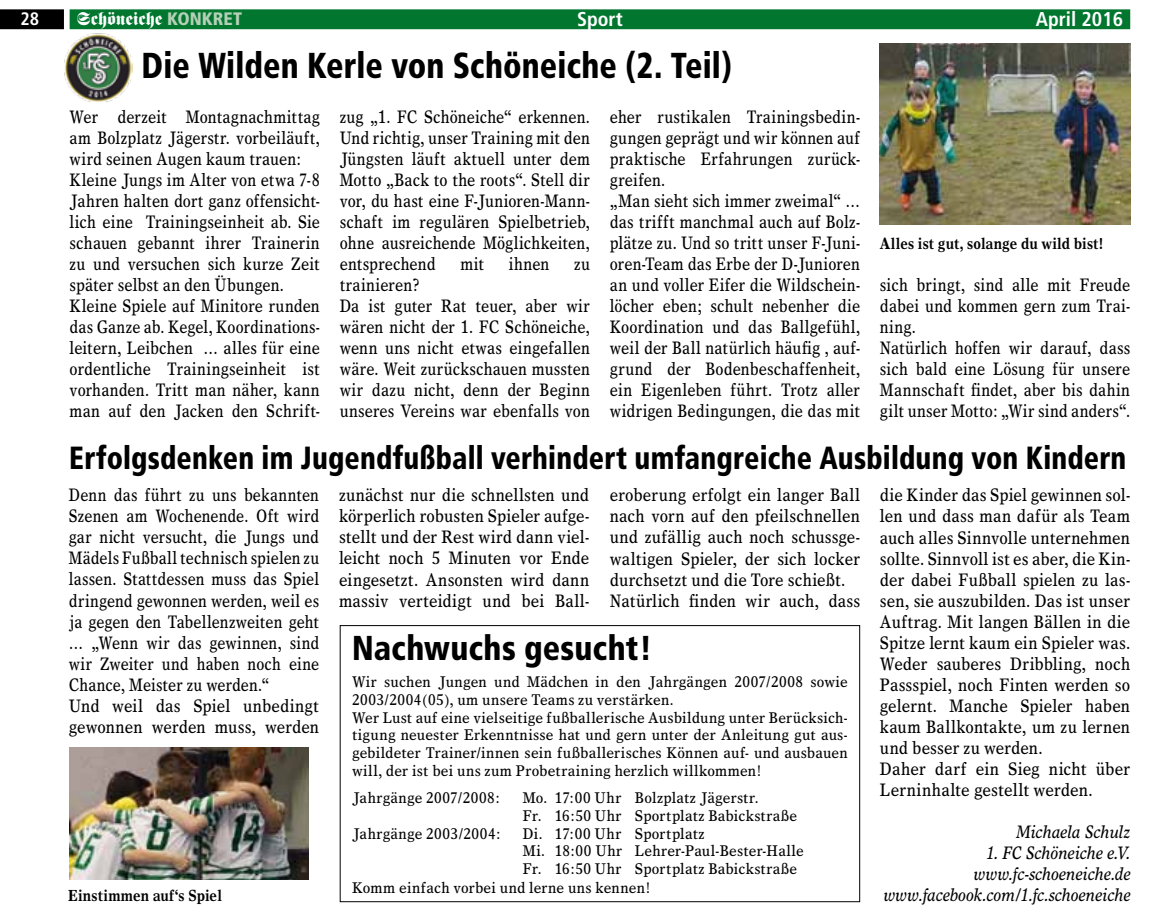
<style>
.page{position:relative;width:1154px;height:916px;background:#fff}
.page>*{position:absolute;margin:0;border:0;box-sizing:border-box;transform-origin:0 0}
.t1{font:900 condensed 36px "Frutiger";color:#000;scale:.9 1}
.t2{font:900 condensed 34.4px "Frutiger";letter-spacing:.005em;color:#000;scale:.94 1}
.t3{font:900 condensed 32px "Frutiger";letter-spacing:.005em;color:#000;scale:.89 1}
.t4{font:700 condensed 20px "Frutiger";color:#fff}
.t5{font:18px/21px "Times Europa";letter-spacing:.01em;color:#000;scale:.81 1}
.t6{font:18px/21px "Times Europa";letter-spacing:.01em;color:#000;scale:.84 1}
.t7{font:18px/21px "Times Europa";letter-spacing:.01em;color:#000;scale:.8 1}
.t8{font:italic 18px/21px "Times Europa";color:#000;text-align:right;scale:.85 1}
.t9{font:18px "Fette Fraktur";color:#fff}
.t10{font:700 condensed 18px "Frutiger";color:#fff}
.t11{font:700 16px "Times Europa";letter-spacing:.015em;color:#000;scale:.85 1}
.t12{font:15.4px/17.8px "Times Europa";letter-spacing:.015em;color:#000;scale:.89 1}
.s1{font-family:"Frutiger";font-weight:900;font-stretch:condensed;color:#b4d0b7}
</style>
<div class="page">
<div style="left:70px;top:9px;width:1060px;height:20px;background:#00762f;border:2px solid #00762f"></div>
<svg style="left:0;top:9px;width:64px;height:20px"></svg>
<img style="left:64px;top:33px;width:69px;height:69px">
<div style="left:340px;top:624px;width:520px;height:277px;border:1px solid #000"></div>
<img style="left:880px;top:44px;width:250px;height:180px">
<img style="left:70px;top:747px;width:239px;height:131px">
<p class="t10" style="left:21px;top:8px;width:20px">28</p>
<p class="t9" style="left:77px;top:8px;width:167px">Schöneiche <span class="s1">KONKRET</span></p>
<p class="t4" style="left:577px;top:7px;width:47px">Sport</p>
<p class="t4" style="left:1035px;top:7px;width:89px">April 2016</p>
<h1 class="t1" style="left:142px;top:44px;width:657px">Die Wilden Kerle von Schöneiche (2. Teil)</h1>
<p class="t5" style="left:70px;top:106px;width:310px">Wer derzeit Montagnachmittag am Bolzplatz Jägerstr. vorbeiläuft, wird seinen Augen kaum trauen:<br>Kleine Jungs im Alter von etwa 7-8<br>Jahren halten dort ganz offensicht&shy;lich eine Trainingseinheit ab. Sie schauen gebannt ihrer Trainerin zu und versuchen sich kurze Zeit später selbst an den Übungen.<br>Kleine Spiele auf Minitore runden das Ganze ab. Kegel, Koordinations&shy;leitern, Leibchen … alles für eine ordentliche Trainingseinheit ist vorhanden. Tritt man näher, kann man auf den Jacken den Schrift-</p>
<p class="t5" style="left:610px;top:106px;width:310px">eher rustikalen Trainingsbedin&shy;gungen geprägt und wir können auf praktische Erfahrungen zurück&shy;greifen.<br>„Man sieht sich immer zweimal“ … das trifft manchmal auch auf Bolz&shy;plätze zu. Und so tritt unser F-Juni&shy;oren-Team das Erbe der D-Junioren an und voller Eifer die Wildschein&shy;löcher eben; schult nebenher die<br>Koordination und das Ballgefühl, weil der Ball natürlich häufig , auf&shy;grund der Bodenbeschaffenheit, ein Eigenleben führt. Trotz aller widrigen Bedingungen, die das mit</p>
<p class="t5" style="left:340px;top:106px;width:310px;text-align:justify">zug „1. FC Schöneiche“ erkennen.<br>Und richtig, unser Training mit den Jüngsten läuft aktuell unter dem Motto „Back to the roots“. Stell dir vor, du hast eine F-Junioren-Mann&shy;schaft im regulären Spielbetrieb, ohne ausreichende Möglichkeiten, entsprechend</p>
<p class="t11" style="left:880px;top:234px;width:264px">Alles ist gut, solange du wild bist!</p>
<p class="t5" style="left:460px;top:253px;width:31px">mit</p>
<p class="t5" style="left:509px;top:253px;width:52px">ihnen</p>
<p class="t5" style="left:574px;top:253px;width:21px">zu</p>
<p class="t5" style="left:340px;top:274px;width:310px">trainieren?<br>Da ist guter Rat teuer, aber wir wären nicht der 1. FC Schöneiche, wenn uns nicht etwas eingefallen wäre. Weit zurückschauen mussten wir dazu nicht, denn der Beginn unseres Vereins war ebenfalls von</p>
<p class="t5" style="left:880px;top:274px;width:310px">sich bringt, sind alle mit Freude dabei und kommen gern zum Trai&shy;ning.<br>Natürlich hoffen wir darauf, dass sich bald eine Lösung für unsere<br>Mannschaft findet, aber bis dahin gilt unser Motto: „Wir sind anders“.</p>
<h3 class="t3" style="left:69px;top:438px;width:1189px">Erfolgsdenken im Jugendfußball verhindert umfangreiche Ausbildung von Kindern</h3>
<p class="t7" style="left:69px;top:484px;width:314px">Denn das führt zu uns bekannten<br>Szenen am Wochenende. Oft wird gar nicht versucht, die Jungs und<br>Mädels Fußball technisch spielen zu lassen. Stattdessen muss das Spiel dringend gewonnen werden, weil es ja gegen den Tabellenzweiten geht … „Wenn wir das gewinnen, sind wir Zweiter und haben noch eine<br>Chance, Meister zu werden.“<br>Und weil das Spiel unbedingt gewonnen werden muss, werden</p>
<p class="t6" style="left:339px;top:484px;width:299px;text-align:justify">zunächst nur die schnellsten und körperlich robusten Spieler aufge&shy;stellt und der Rest wird dann viel&shy;leicht noch 5 Minuten vor Ende eingesetzt. Ansonsten wird dann massiv verteidigt und bei Ball-</p>
<p class="t6" style="left:610px;top:484px;width:299px">eroberung erfolgt ein langer Ball nach vorn auf den pfeilschnellen und zufällig auch noch schussge&shy;waltigen Spieler, der sich locker durchsetzt und die Tore schießt.<br>Natürlich finden wir auch, dass</p>
<p class="t6" style="left:880px;top:484px;width:299px">die Kinder das Spiel gewinnen sol&shy;len und dass man dafür als Team auch alles Sinnvolle unternehmen sollte. Sinnvoll ist es aber, die Kin&shy;der dabei Fußball spielen zu las&shy;sen, sie auszubilden. Das ist unser<br>Auftrag. Mit langen Bällen in die<br>Spitze lernt kaum ein Spieler was.<br>Weder sauberes Dribbling, noch<br>Passspiel, noch Finten werden so gelernt. Manche Spieler haben kaum Ballkontakte, um zu lernen und besser zu werden.<br>Daher darf ein Sieg nicht über<br>Lerninhalte gestellt werden.</p>
<p class="t8" style="left:1016px;top:820px;width:136px">Michaela Schulz</p>
<p class="t8" style="left:883px;top:841px;width:292px">1. FC Schöneiche e.V. www.fc-schoeneiche.de www.facebook.com/1.fc.schoeneiche</p>
<h2 class="t2" style="left:352px;top:627px;width:320px">Nachwuchs gesucht!</h2>
<p class="t12" style="left:352px;top:672px;width:558px">Wir suchen Jungen und Mädchen in den Jahrgängen 2007/2008 sowie 2003/2004(05), um unsere Teams zu verstärken.<br>Wer Lust auf eine vielseitige fußballerische Ausbildung unter Berücksich&shy;tigung neuester Erkenntnisse hat und gern unter der Anleitung gut aus&shy;gebildeter Trainer/innen sein fußballerisches Können auf- und ausbauen will, der ist bei uns zum Probetraining herzlich willkommen!</p>
<p class="t12" style="left:352px;top:788px;width:167px">Jahrgänge 2007/2008:</p>
<p class="t12" style="left:523px;top:788px;width:310px">Mo. 17:00 Uhr Bolzplatz Jägerstr.<br>Fr. 16:50 Uhr Sportplatz Babickstraße</p>
<p class="t12" style="left:352px;top:823px;width:168px">Jahrgänge 2003/2004:</p>
<p class="t12" style="left:523px;top:823px;width:206px">Di. 17:00 Uhr Sportplatz</p>
<p class="t12" style="left:523px;top:841px;width:317px">Mi. 18:00 Uhr Lehrer-Paul-Bester-Halle</p>
<p class="t12" style="left:523px;top:859px;width:310px">Fr. 16:50 Uhr Sportplatz Babickstraße</p>
<p class="t12" style="left:352px;top:878px;width:336px">Komm einfach vorbei und lerne uns kennen!</p>
<p class="t11" style="left:68px;top:885px;width:182px">Einstimmen auf‘s Spiel</p>
</div>
